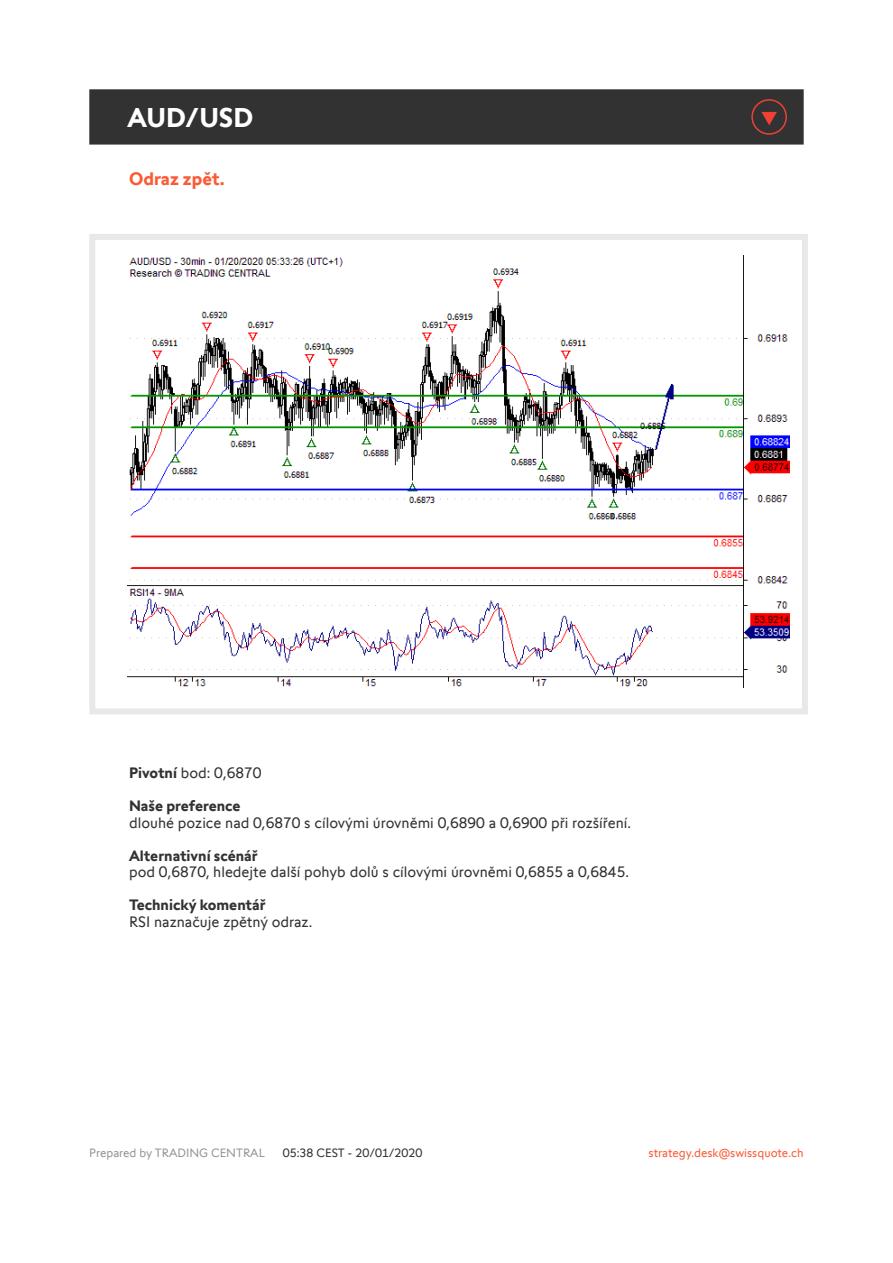
<style>
.page{position:relative;width:893px;height:1263px;background:#fff}
.page>*{position:absolute;margin:0;border:0;box-sizing:border-box;transform-origin:0 0}
.t1{font:700 27px "Swissquote CT";color:#fff}
.t2{font:700 18px "Swissquote CT";color:#fa5b35}
.t3{font:15px "Swissquote CT";color:#323232}
.t4{font:700 15px "Swissquote CT";color:#323232}
.t5{font:12px "Swissquote CT";color:#fa5b35}
.t6{font:12px "Swissquote CT";color:#939598}
.t7{font:12px "Swissquote CT";color:#323232}
.s1{font-weight:700}
</style>
<div class="page">
<div style="left:89px;top:234px;width:719px;height:480px;border:6px solid #e9e8e7"></div>
<div style="left:89px;top:89px;width:715px;height:56px;background:#323232;border:2px solid #323232"></div>
<img style="left:128px;top:255px;width:661px;height:432px">
<svg style="left:751px;top:99px;width:36px;height:36px"></svg>
<h1 class="t1" style="left:128px;top:101px;width:127px">AUD/USD</h1>
<p class="t2" style="left:129px;top:168px;width:97px">Odraz zpět.</p>
<p class="t3" style="left:129px;top:764px;width:134px"><span class="s1">Pivotní</span> bod: 0,6870</p>
<p class="t4" style="left:129px;top:797px;width:113px">Naše preference</p>
<p class="t3" style="left:129px;top:814px;width:503px">dlouhé pozice nad 0,6870 s cílovými úrovněmi 0,6890 a 0,6900 při rozšíření.</p>
<p class="t4" style="left:129px;top:846px;width:130px">Alternativní scénář</p>
<p class="t3" style="left:129px;top:863px;width:501px">pod 0,6870, hledejte další pohyb dolů s cílovými úrovněmi 0,6855 a 0,6845.</p>
<p class="t4" style="left:129px;top:896px;width:138px">Technický komentář</p>
<p class="t3" style="left:129px;top:913px;width:185px">RSI naznačuje zpětný odraz.</p>
<p class="t6" style="left:89px;top:1145px;width:177px">Prepared by TRADING CENTRAL</p>
<p class="t7" style="left:283px;top:1145px;width:141px">05:38 CEST - 20/01/2020</p>
<p class="t5" style="left:649px;top:1145px;width:157px">strategy.desk@swissquote.ch</p>
</div>
